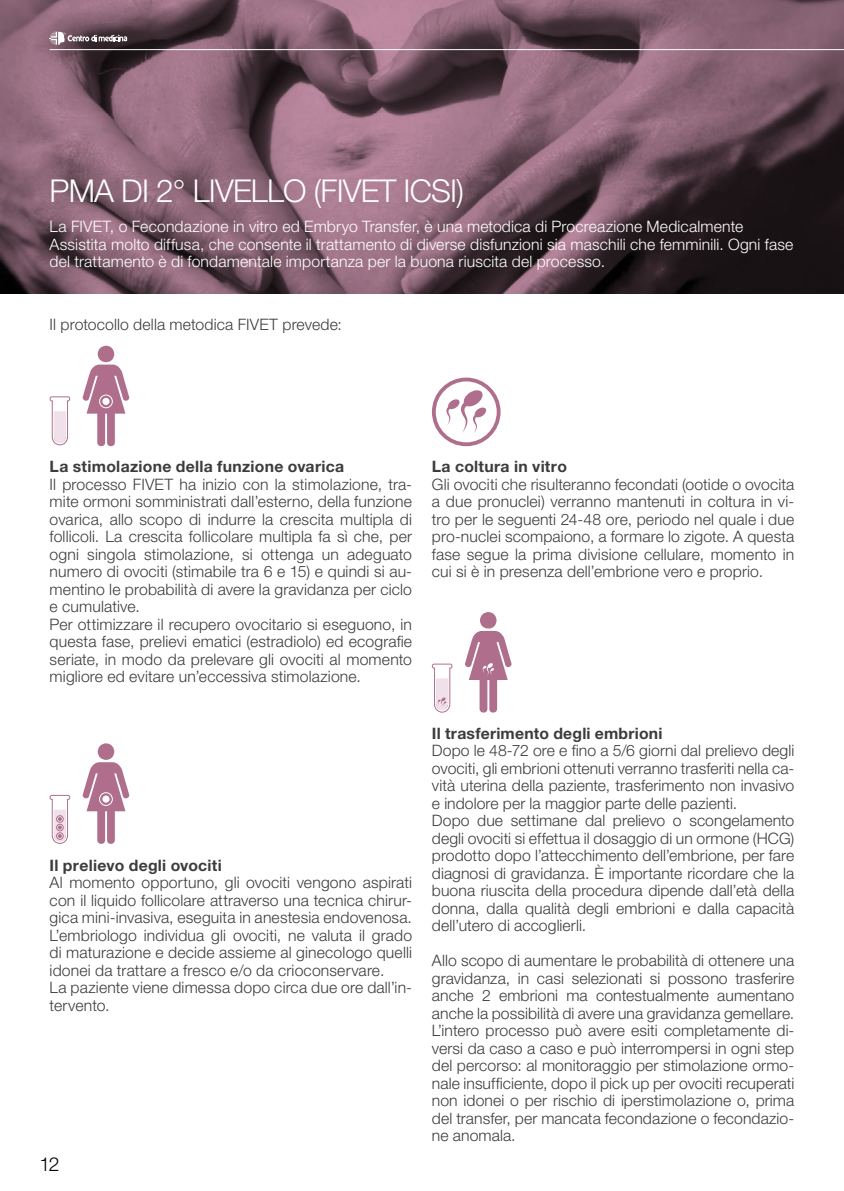
<style>
.page{position:relative;width:844px;height:1191px;background:#fff}
.page>*{position:absolute;margin:0;border:0;box-sizing:border-box;transform-origin:0 0}
.t1{font:300 31.5px "Helvetica Neue LT Std";letter-spacing:-.025em;color:#fff}
.t2{font:300 19.25px "Helvetica Neue LT Std";color:#000}
.t3{font:300 15.75px/17.5px "Helvetica Neue LT Std";letter-spacing:.01em;color:#3c3c3b}
.t4{font:300 15.75px/17.5px "Helvetica Neue LT Std";letter-spacing:.01em;color:#fff}
.t5{font:700 15.75px "Helvetica Neue LT Std";letter-spacing:.015em;color:#3c3c3b}
</style>
<div class="page">
<svg style="left:0;top:0;width:843px;height:294px;background:#725361"></svg>
<svg style="left:83px;top:346px;width:46px;height:100px"></svg>
<svg style="left:83px;top:743px;width:46px;height:101px"></svg>
<div style="left:102px;top:398px;width:7px;height:7px;background:#fff;border-radius:50%"></div>
<div style="left:99px;top:394px;width:14px;height:14px;border:1px solid #fff;border-radius:50%"></div>
<div style="left:102px;top:795px;width:7px;height:7px;background:#fff;border-radius:50%"></div>
<div style="left:99px;top:792px;width:14px;height:14px;border:1px solid #fff;border-radius:50%"></div>
<svg style="left:49px;top:396px;width:22px;height:50px"></svg>
<svg style="left:49px;top:794px;width:22px;height:50px"></svg>
<div style="left:56px;top:815px;width:8px;height:7px;border:1px solid #af6f8c;border-radius:50%"></div>
<svg style="left:431px;top:663px;width:22px;height:50px"></svg>
<svg style="left:465px;top:612px;width:46px;height:100px"></svg>
<svg style="left:432px;top:377px;width:68px;height:69px"></svg>
<svg style="left:50px;top:32px;width:77px;height:13px"></svg>
<hr style="left:50px;top:49px;width:793px;height:1px;background:#fff">
<h1 class="t1" style="left:50px;top:171px;width:415px">PMA DI 2° LIVELLO (FIVET ICSI)</h1>
<p class="t4" style="left:50px;top:218px;width:745px">La FIVET, o Fecondazione in vitro ed Embryo Transfer, è una metodica di Procreazione Medicalmente<br>Assistita molto diffusa, che consente il trattamento di diverse disfunzioni sia maschili che femminili. Ogni fase del trattamento è di fondamentale importanza per la buona riuscita del processo.</p>
<p class="t3" style="left:50px;top:315px;width:294px">Il protocollo della metodica FIVET prevede:</p>
<p class="t5" style="left:50px;top:457px;width:296px">La stimolazione della funzione ovarica</p>
<p class="t3" style="left:50px;top:475px;width:364px">Il processo FIVET ha inizio con la stimolazione, tra&shy;mite ormoni somministrati dall’esterno, della funzione ovarica, allo scopo di indurre la crescita multipla di follicoli. La crescita follicolare multipla fa sì che, per ogni singola stimolazione, si ottenga un adeguato numero di ovociti (stimabile tra 6 e 15) e quindi si au&shy;mentino le probabilità di avere la gravidanza per ciclo e cumulative.<br>Per ottimizzare il recupero ovocitario si eseguono, in questa fase, prelievi ematici (estradiolo) ed ecografie seriate, in modo da prelevare gli ovociti al momento migliore ed evitare un’eccessiva stimolazione.</p>
<p class="t5" style="left:50px;top:855px;width:174px">Il prelievo degli ovociti</p>
<p class="t3" style="left:50px;top:873px;width:364px">Al momento opportuno, gli ovociti vengono aspirati con il liquido follicolare attraverso una tecnica chirur&shy;gica mini-invasiva, eseguita in anestesia endovenosa.<br>L’embriologo individua gli ovociti, ne valuta il grado di maturazione e decide assieme al ginecologo quelli idonei da trattare a fresco e/o da crioconservare.<br>La paziente viene dimessa dopo circa due ore dall’in&shy;tervento.</p>
<p class="t2" style="left:40px;top:1152px;width:21px">12</p>
<p class="t5" style="left:432px;top:457px;width:136px">La coltura in vitro</p>
<p class="t3" style="left:432px;top:475px;width:364px;text-align:justify">Gli ovociti che risulteranno fecondati (ootide o ovocita a due pronuclei) verranno mantenuti in coltura in vi&shy;tro per le seguenti 24-48 ore, periodo nel quale i due pro-nuclei scompaiono, a formare lo zigote. A questa fase segue la prima divisione cellulare, momento in cui si è in presenza dell’embrione vero e proprio.</p>
<p class="t5" style="left:432px;top:723px;width:232px">Il trasferimento degli embrioni</p>
<p class="t3" style="left:432px;top:741px;width:364px">Dopo le 48-72 ore e fino a 5/6 giorni dal prelievo degli ovociti, gli embrioni ottenuti verranno trasferiti nella ca&shy;vità uterina della paziente, trasferimento non invasivo e indolore per la maggior parte delle pazienti.<br>Dopo due settimane dal prelievo o scongelamento degli ovociti si effettua il dosaggio di un ormone (HCG) prodotto dopo l’attecchimento dell’embrione, per fare diagnosi di gravidanza. È importante ricordare che la buona riuscita della procedura dipende dall’età della donna, dalla qualità degli embrioni e dalla capacità dell’utero di accoglierli.</p>
<p class="t3" style="left:432px;top:951px;width:364px;text-align:justify">Allo scopo di aumentare le probabilità di ottenere una gravidanza, in casi selezionati si possono trasferire anche 2 embrioni ma contestualmente aumentano anche la possibilità di avere una gravidanza gemellare.<br>L’intero processo può avere esiti completamente di&shy;versi da caso a caso e può interrompersi in ogni step del percorso: al monitoraggio per stimolazione ormo&shy;nale insufficiente, dopo il pick up per ovociti recuperati non idonei o per rischio di iperstimolazione o, prima del transfer, per mancata fecondazione o fecondazio&shy;ne anomala.</p>
</div>
